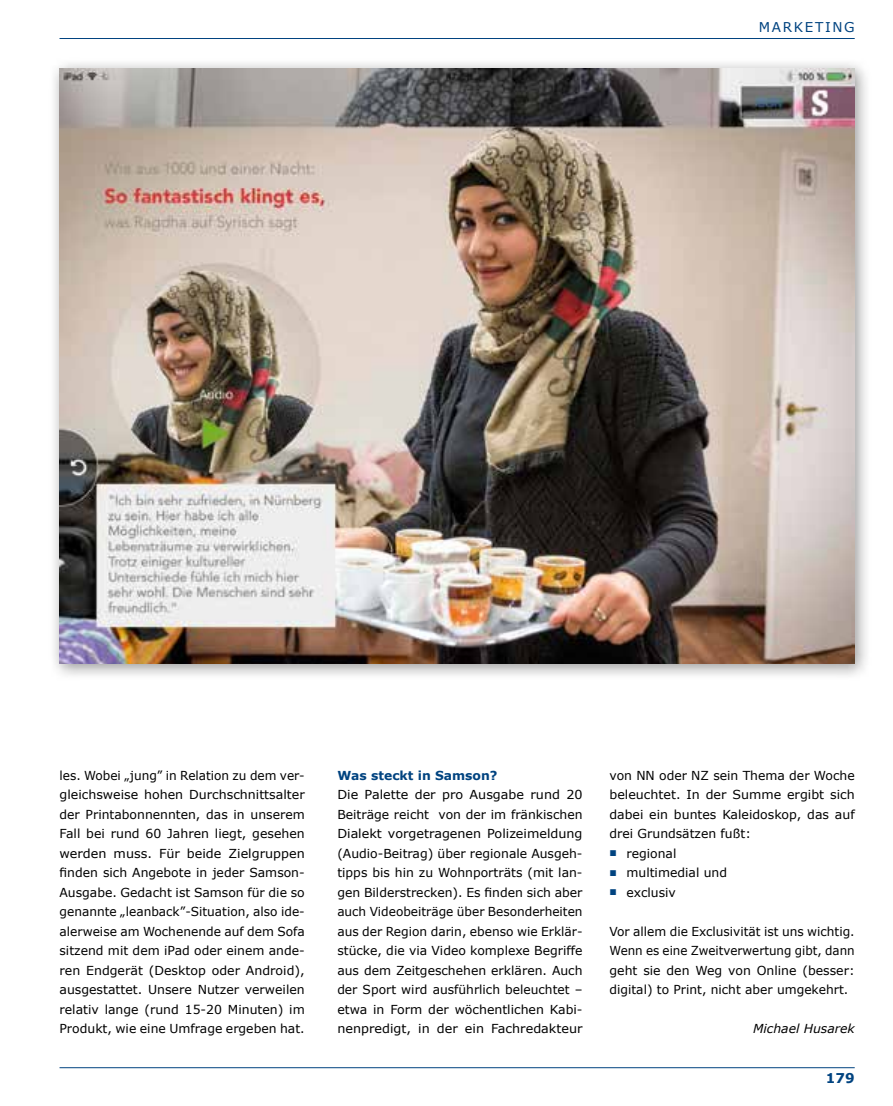
<style>
.page{position:relative;width:893px;height:1106px;background:#fff}
.page>*{position:absolute;margin:0;border:0;box-sizing:border-box;transform-origin:0 0}
.t1{font:13.5px "Verdana";letter-spacing:.125em;color:#004380}
.t2{font:700 13.5px "Verdana";color:#004380}
.t3{font:12.3px/19.5px "Verdana";color:#000;text-align:justify}
.t4{font:700 12.3px "Verdana";color:#004380}
.t5{font:italic 12.3px "Verdana";color:#000}
.s1{font-family:"Franklin Gothic";color:#004380}
</style>
<div class="page">
<hr style="left:60px;top:38px;width:795px;height:1px;background:#004380">
<hr style="left:60px;top:1067px;width:795px;height:1px;background:#004380">
<div style="left:48px;top:57px;width:824px;height:623px;background:#000;opacity:.4"></div>
<img style="left:60px;top:68px;width:795px;height:595px">
<p class="t1" style="left:759px;top:18px;width:97px">MARKETING</p>
<p class="t3" style="left:60px;top:765px;width:247px">les. Wobei „jung” in Relation zu dem ver&shy;gleichsweise hohen Durchschnittsalter der Printabonnennten, das in unserem Fall bei rund 60 Jahren liegt, gesehen werden muss. Für beide Zielgruppen finden sich Angebote in jeder Samson-Ausgabe. Gedacht ist Samson für die so genannte „leanback”-Situation, also ide&shy;alerweise am Wochenende auf dem Sofa sitzend mit dem iPad oder einem ande&shy;ren Endgerät (Desktop oder Android), ausgestattet. Unsere Nutzer verweilen relativ lange (rund 15-20 Minuten) im Produkt, wie eine Umfrage ergeben hat.</p>
<p class="t4" style="left:337px;top:767px;width:162px">Was steckt in Samson?</p>
<p class="t3" style="left:337px;top:784px;width:247px">Die Palette der pro Ausgabe rund 20<br>Beiträge reicht von der im fränkischen Dialekt vorgetragenen Polizeimeldung (Audio-Beitrag) über regionale Ausgeh&shy;tipps bis hin zu Wohnporträts (mit lan&shy;gen Bilderstrecken). Es finden sich aber auch Videobeiträge über Besonderheiten aus der Region darin, ebenso wie Erklär&shy;stücke, die via Video komplexe Begriffe aus dem Zeitgeschehen erklären. Auch der Sport wird ausführlich beleuchtet – etwa in Form der wöchentlichen Kabi&shy;nenpredigt, in der ein Fachredakteur</p>
<p class="t3" style="left:609px;top:765px;width:247px">von NN oder NZ sein Thema der Woche beleuchtet. In der Summe ergibt sich dabei ein buntes Kaleidoskop, das auf drei Grundsätzen fußt:</p>
<p class="t3" style="left:609px;top:843px;width:68px"><span class="s1">■</span> regional</p>
<p class="t3" style="left:609px;top:862px;width:119px"><span class="s1">■</span> multimedial und</p>
<p class="t3" style="left:609px;top:882px;width:68px"><span class="s1">■</span> exclusiv</p>
<p class="t3" style="left:609px;top:921px;width:247px">Vor allem die Exclusivität ist uns wichtig.<br>Wenn es eine Zweitverwertung gibt, dann geht sie den Weg von Online (besser: digital) to Print, nicht aber umgekehrt.</p>
<p class="t5" style="left:753px;top:1020px;width:103px">Michael Husarek</p>
<p class="t2" style="left:826px;top:1069px;width:30px">179</p>
</div>
